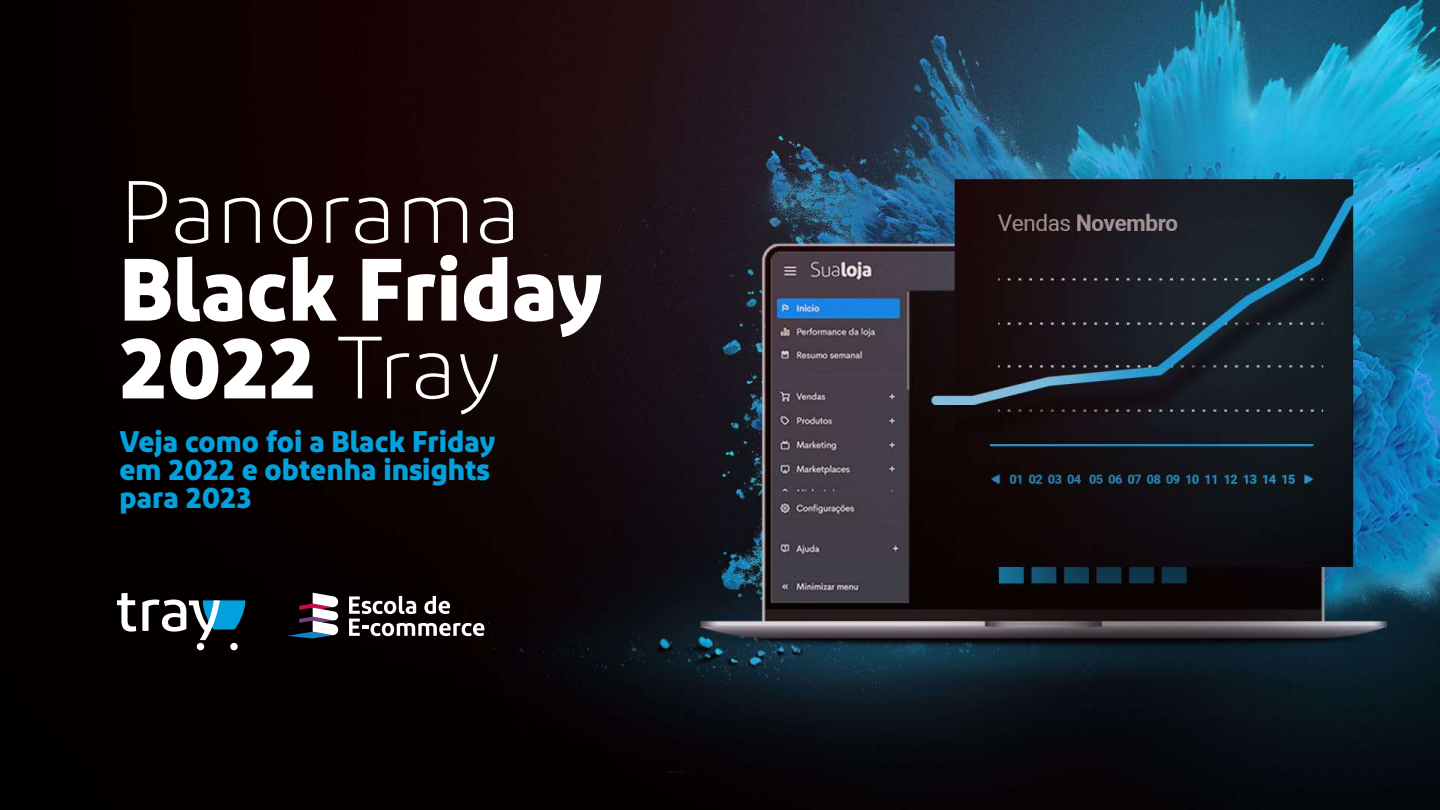
<style>
.page{position:relative;width:1440px;height:810px;background:#fff}
.page>*{position:absolute;margin:0;border:0;box-sizing:border-box;transform-origin:0 0}
.t1{font:700 88.12px/77.8px "Diodrum";color:#fff}
.t2{font:300 88.12px "Diodrum";color:#fff}
.t3{font:700 29.85px/27.9px "Diodrum";color:#02a0dc}
.s1{font-weight:300}
</style>
<div class="page">
<img style="left:0;top:0;width:1440px;height:810px">
<div style="left:197px;top:643px;width:7px;height:7px;background:#fff;border-radius:50%"></div>
<div style="left:230px;top:643px;width:8px;height:7px;background:#fff;border-radius:50%"></div>
<svg style="left:117px;top:593px;width:19px;height:39px"></svg>
<svg style="left:142px;top:600px;width:103px;height:40px"></svg>
<svg style="left:287px;top:593px;width:51px;height:45px"></svg>
<svg style="left:349px;top:596px;width:135px;height:40px"></svg>
<h1 class="t2" style="left:119px;top:160px;width:403px">Panorama</h1>
<h1 class="t1" style="left:119px;top:248px;width:485px">Black Friday<br>2022 <span class="s1">Tray</span></h1>
<p class="t3" style="left:119px;top:427px;width:377px">Veja como foi a Black Friday em 2022 e obtenha insights para 2023</p>
</div>
